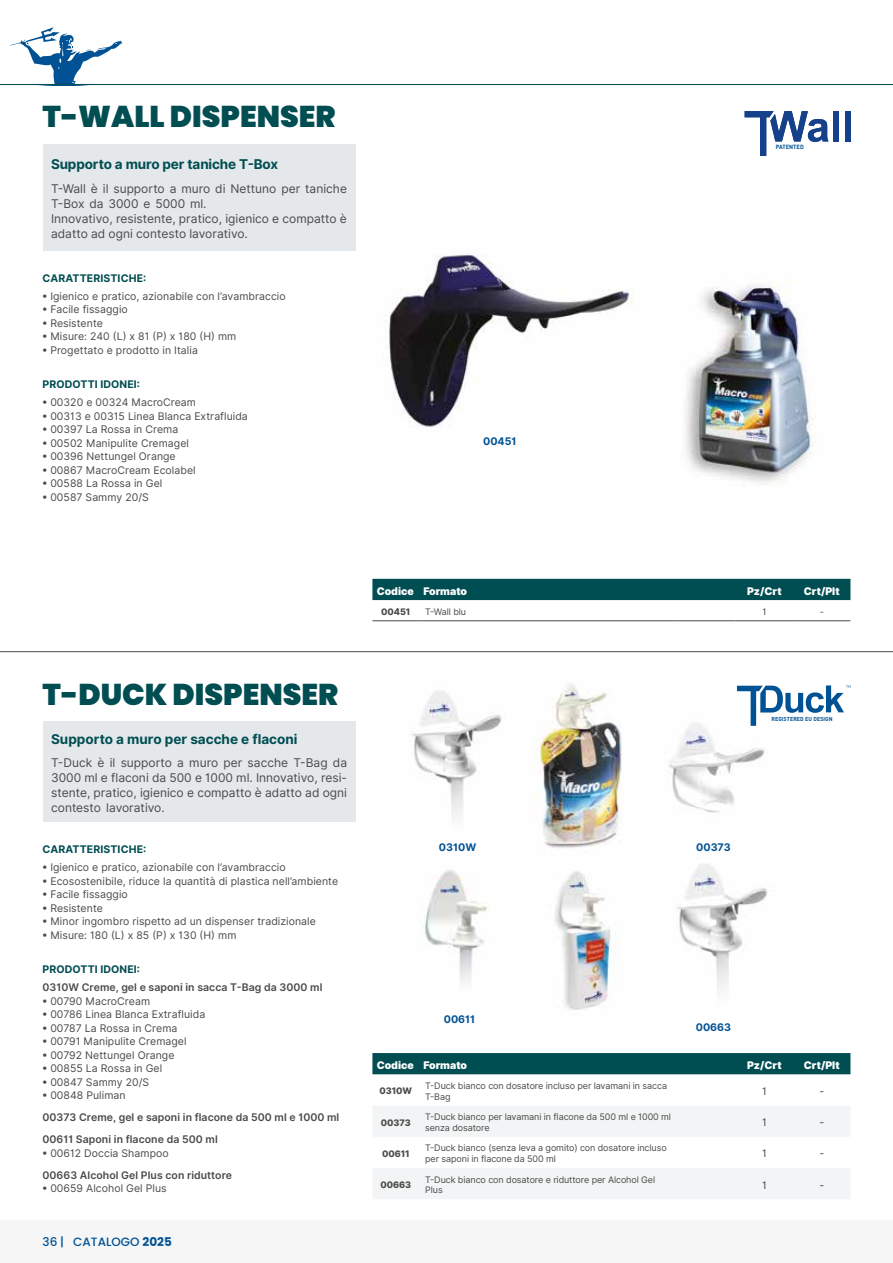
<style>
.page{position:relative;width:893px;height:1263px;background:#fff}
.page>*{position:absolute;margin:0;border:0;box-sizing:border-box;transform-origin:0 0}
.t1{font:900 30px "Poppins";color:#004d52}
.t2{font:700 13.5px "Inter";letter-spacing:-.005em;color:#004d52}
.t3{font:12px/15px "Inter";color:#4a4a49}
.t4{font:500 12px "Poppins";color:#005294}
.t5{font:10.5px "Inter";letter-spacing:.005em;color:#4a4a49}
.t6{font:600 10.5px/22px "Inter";letter-spacing:.005em;color:#4a4a49}
.t7{font:700 10.5px "Inter";letter-spacing:.01em;color:#004d52}
.t8{font:900 10.5px "Inter";color:#fff}
.t9{font:700 10.5px "Inter";color:#005294}
.t10{font:9px/10.5px "Inter";letter-spacing:-.01em;color:#4a4a49}
.t11{font:800 9px "Inter";letter-spacing:-.01em;color:#4a4a49}
.t12{font:700 6px "DIN Pro";letter-spacing:.01em;color:#005294;scale:.95 1}
.t13{font:700 5.7px "DIN Pro";letter-spacing:.01em;color:#005294;scale:.95 1}
.s1{font-weight:700}
.s2{font-weight:800}
</style>
<div class="page">
<div style="left:0;top:1220px;width:893px;height:43px;background:#f6f6f6"></div>
<svg style="left:9px;top:27px;width:114px;height:57px"></svg>
<hr style="left:0;top:84px;width:893px;height:1px;background:#004d52">
<hr style="left:0;top:651px;width:893px;height:1px;background:#4a4a49">
<img style="left:668px;top:723px;width:97px;height:90px">
<img style="left:676px;top:864px;width:95px;height:126px">
<img style="left:422px;top:870px;width:67px;height:113px">
<img style="left:410px;top:691px;width:92px;height:127px">
<img style="left:534px;top:683px;width:88px;height:165px">
<img style="left:555px;top:871px;width:62px;height:139px">
<div style="left:43px;top:144px;width:312px;height:106px;background:#e4e8ea"></div>
<div style="left:43px;top:721px;width:313px;height:101px;background:#e4e8ea"></div>
<div style="left:372px;top:1053px;width:478px;height:21px;background:#004d52"></div>
<svg style="left:373px;top:1106px;width:477px;height:93px"></svg>
<div style="left:372px;top:579px;width:478px;height:21px;background:#004d52"></div>
<hr style="left:372px;top:620px;width:47px;height:1px;background:#4a4a49">
<hr style="left:419px;top:620px;width:259px;height:1px;background:#4a4a49">
<hr style="left:678px;top:620px;width:58px;height:1px;background:#4a4a49">
<hr style="left:736px;top:620px;width:57px;height:1px;background:#4a4a49">
<hr style="left:793px;top:620px;width:57px;height:1px;background:#4a4a49">
<img style="left:685px;top:278px;width:128px;height:206px">
<img style="left:388px;top:254px;width:246px;height:173px">
<div style="left:833px;top:111px;width:6px;height:30px;background:#15418a"></div>
<div style="left:845px;top:111px;width:6px;height:30px;background:#15418a"></div>
<svg style="left:745px;top:111px;width:83px;height:45px"></svg>
<svg style="left:737px;top:685px;width:113px;height:41px"></svg>
<h1 class="t1" style="left:43px;top:99px;width:295px">T-WALL DISPENSER</h1>
<p class="t2" style="left:51px;top:155px;width:229px">Supporto a muro per taniche T-Box</p>
<p class="t3" style="left:51px;top:181px;width:297px">T-Wall è il supporto a muro di Nettuno per taniche T-Box da 3000 e 5000 ml.<br>Innovativo, resistente, pratico, igienico e compatto è adatto ad ogni contesto lavorativo.</p>
<p class="t7" style="left:43px;top:270px;width:105px">CARATTERISTICHE:</p>
<p class="t5" style="left:43px;top:288px;width:245px">• Igienico e pratico, azionabile con l’avambraccio</p>
<p class="t5" style="left:43px;top:302px;width:87px">• Facile fissaggio</p>
<p class="t5" style="left:43px;top:315px;width:62px">• Resistente</p>
<p class="t5" style="left:43px;top:329px;width:195px">• Misure: 240 (L) x 81 (P) x 180 (H) mm</p>
<p class="t5" style="left:43px;top:342px;width:157px">• Progettato e prodotto in Italia</p>
<p class="t7" style="left:43px;top:377px;width:99px">PRODOTTI IDONEI:</p>
<p class="t5" style="left:43px;top:395px;width:155px">• 00320 e 00324 MacroCream</p>
<p class="t5" style="left:43px;top:408px;width:207px">• 00313 e 00315 Linea Blanca Extrafluida</p>
<p class="t5" style="left:43px;top:422px;width:137px">• 00397 La Rossa in Crema</p>
<p class="t5" style="left:43px;top:435px;width:148px">• 00502 Manipulite Cremagel</p>
<p class="t5" style="left:43px;top:449px;width:135px">• 00396 Nettungel Orange</p>
<p class="t5" style="left:43px;top:462px;width:155px">• 00867 MacroCream Ecolabel</p>
<p class="t5" style="left:43px;top:476px;width:121px">• 00588 La Rossa in Gel</p>
<p class="t5" style="left:43px;top:489px;width:108px">• 00587 Sammy 20/S</p>
<p class="t9" style="left:483px;top:434px;width:35px">00451</p>
<p class="t12" style="left:776px;top:141px;width:31px">PATENTED</p>
<h1 class="t1" style="left:43px;top:677px;width:297px">T-DUCK DISPENSER</h1>
<p class="t2" style="left:51px;top:729px;width:248px">Supporto a muro per sacche e flaconi</p>
<p class="t3" style="left:51px;top:756px;width:297px;text-align:justify">T-Duck è il supporto a muro per sacche T-Bag da 3000 ml e flaconi da 500 e 1000 ml. Innovativo, resi&shy;stente, pratico, igienico e compatto è adatto ad ogni contesto lavorativo.</p>
<p class="t7" style="left:43px;top:842px;width:105px">CARATTERISTICHE:</p>
<p class="t5" style="left:43px;top:859px;width:245px">• Igienico e pratico, azionabile con l’avambraccio</p>
<p class="t5" style="left:43px;top:873px;width:297px">• Ecosostenibile, riduce la quantità di plastica nell’ambiente</p>
<p class="t5" style="left:43px;top:886px;width:87px">• Facile fissaggio</p>
<p class="t5" style="left:43px;top:900px;width:62px">• Resistente</p>
<p class="t5" style="left:43px;top:913px;width:275px">• Minor ingombro rispetto ad un dispenser tradizionale</p>
<p class="t5" style="left:43px;top:927px;width:195px">• Misure: 180 (L) x 85 (P) x 130 (H) mm</p>
<p class="t7" style="left:43px;top:962px;width:99px">PRODOTTI IDONEI:</p>
<p class="t6" style="left:43px;top:976px;width:281px">0310W Creme, gel e saponi in sacca T-Bag da 3000 ml</p>
<p class="t5" style="left:43px;top:993px;width:109px">• 00790 MacroCream</p>
<p class="t5" style="left:43px;top:1006px;width:164px">• 00786 Linea Blanca Extrafluida</p>
<p class="t5" style="left:43px;top:1020px;width:136px">• 00787 La Rossa in Crema</p>
<p class="t5" style="left:43px;top:1033px;width:146px">• 00791 Manipulite Cremagel</p>
<p class="t5" style="left:43px;top:1047px;width:134px">• 00792 Nettungel Orange</p>
<p class="t5" style="left:43px;top:1061px;width:121px">• 00855 La Rossa in Gel</p>
<p class="t5" style="left:43px;top:1074px;width:108px">• 00847 Sammy 20/S</p>
<p class="t5" style="left:43px;top:1088px;width:85px">• 00848 Puliman</p>
<p class="t6" style="left:43px;top:1106px;width:298px">00373 Creme, gel e saponi in flacone da 500 ml e 1000 ml<br>00611 Saponi in flacone da 500 ml</p>
<p class="t5" style="left:43px;top:1145px;width:128px">• 00612 Doccia Shampoo</p>
<p class="t6" style="left:43px;top:1164px;width:191px">00663 Alcohol Gel Plus con riduttore</p>
<p class="t5" style="left:43px;top:1181px;width:126px">• 00659 Alcohol Gel Plus</p>
<p class="t4" style="left:43px;top:1235px;width:131px">36 | CATALOGO <span class="s1">2025</span></p>
<p class="t8" style="left:377px;top:583px;width:92px">Codice Formato</p>
<p class="t8" style="left:747px;top:583px;width:36px">Pz/Crt</p>
<p class="t8" style="left:804px;top:583px;width:37px">Crt/Plt</p>
<p class="t10" style="left:381px;top:606px;width:86px"><span class="s2">00451</span> T-Wall blu</p>
<p class="t10" style="left:762px;top:606px;width:5px">1</p>
<p class="t10" style="left:820px;top:606px;width:6px">-</p>
<p class="t13" style="left:771px;top:714px;width:66px">REGISTERED EU DESIGN</p>
<p class="t9" style="left:439px;top:839px;width:39px">0310W</p>
<p class="t9" style="left:696px;top:839px;width:36px">00373</p>
<p class="t9" style="left:444px;top:1012px;width:33px">00611</p>
<p class="t9" style="left:696px;top:1019px;width:37px">00663</p>
<p class="t8" style="left:377px;top:1057px;width:92px">Codice Formato</p>
<p class="t8" style="left:747px;top:1057px;width:36px">Pz/Crt</p>
<p class="t8" style="left:804px;top:1057px;width:37px">Crt/Plt</p>
<p class="t11" style="left:380px;top:1084px;width:34px">0310W</p>
<p class="t10" style="left:425px;top:1080px;width:243px">T-Duck bianco con dosatore incluso per lavamani in sacca<br>T-Bag</p>
<p class="t5" style="left:762px;top:1083px;width:6px">1</p>
<p class="t5" style="left:819px;top:1083px;width:6px">-</p>
<p class="t11" style="left:381px;top:1116px;width:31px">00373</p>
<p class="t10" style="left:425px;top:1112px;width:247px">T-Duck bianco per lavamani in flacone da 500 ml e 1000 ml senza dosatore</p>
<p class="t5" style="left:762px;top:1115px;width:6px">1</p>
<p class="t5" style="left:819px;top:1115px;width:6px">-</p>
<p class="t11" style="left:382px;top:1147px;width:29px">00611</p>
<p class="t10" style="left:425px;top:1143px;width:243px">T-Duck bianco (senza leva a gomito) con dosatore incluso per saponi in flacone da 500 ml</p>
<p class="t5" style="left:762px;top:1146px;width:6px">1</p>
<p class="t5" style="left:819px;top:1146px;width:6px">-</p>
<p class="t11" style="left:381px;top:1178px;width:32px">00663</p>
<p class="t10" style="left:425px;top:1174px;width:231px">T-Duck bianco con dosatore e riduttore per Alcohol Gel<br>Plus</p>
<p class="t5" style="left:762px;top:1177px;width:6px">1</p>
<p class="t5" style="left:819px;top:1177px;width:6px">-</p>
</div>
